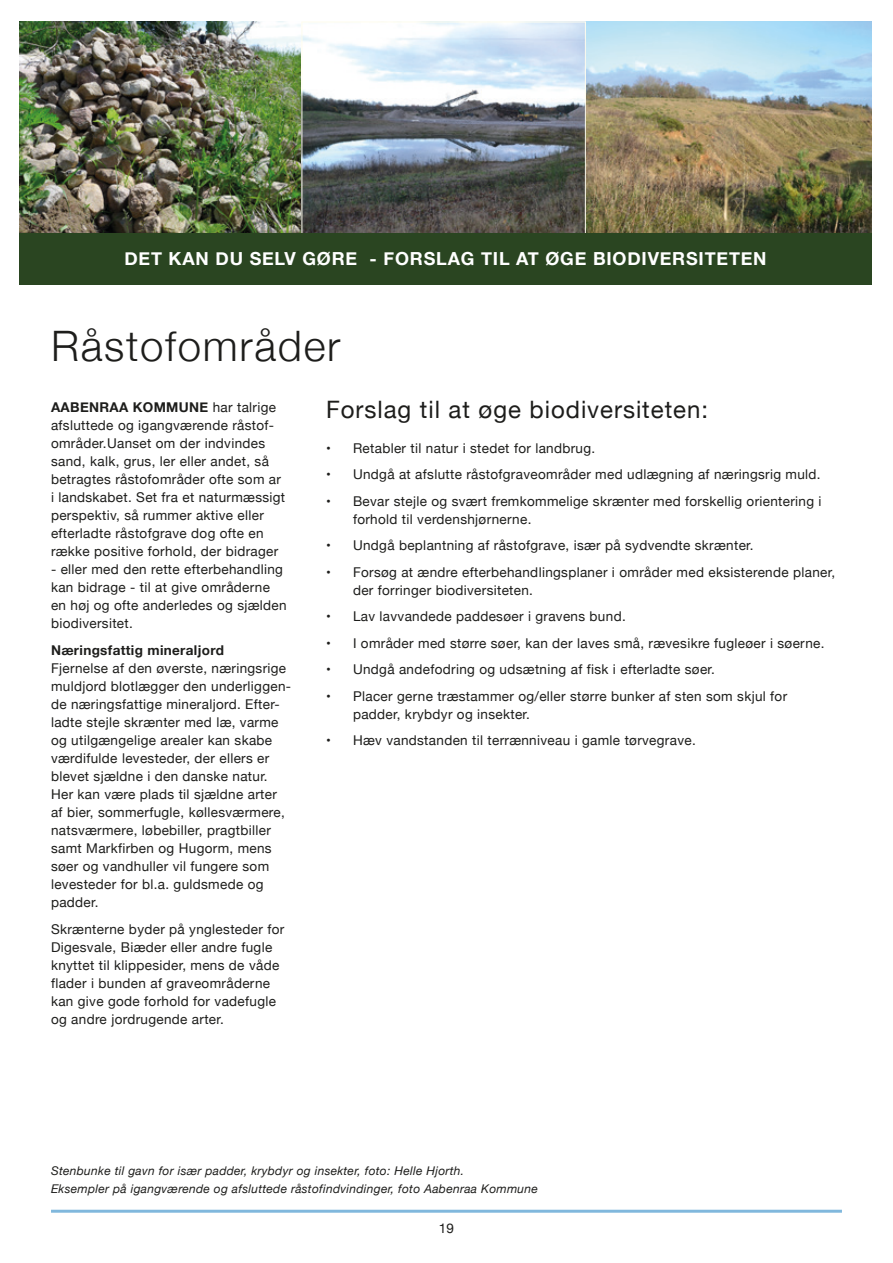
<style>
.page{position:relative;width:893px;height:1263px;background:#fff}
.page>*{position:absolute;margin:0;border:0;box-sizing:border-box;transform-origin:0 0}
.t1{font:300 42px "Helvetica Neue";letter-spacing:.04em;color:#1d1d1b}
.t2{font:24px "Helvetica Neue";letter-spacing:.04em;color:#1d1d1b}
.t3{font:700 18px "Helvetica Neue";letter-spacing:.045em;color:#fff}
.t4{font:13.5px/18px "Helvetica Neue";letter-spacing:.025em;color:#1d1d1b}
.t5{font:700 13.5px "Helvetica Neue";letter-spacing:.025em;color:#1d1d1b}
.t6{font:italic 12px/18px "Helvetica Neue";letter-spacing:.025em;color:#1d1d1b}
.s1{font-weight:700}
</style>
<div class="page">
<hr style="left:51px;top:1210px;width:791px;height:3px;background:#0071bb">
<img style="left:304px;top:22px;width:568px;height:212px">
<img style="left:19px;top:21px;width:283px;height:213px">
<div style="left:302px;top:22px;width:284px;height:213px;border:1px solid #fffdee"></div>
<div style="left:19px;top:234px;width:853px;height:51px;background:#2a4521"></div>
<h3 class="t3" style="left:124px;top:245px;width:644px">DET KAN DU SELV GØRE - FORSLAG TIL AT ØGE BIODIVERSITETEN</h3>
<p class="t1" style="left:51px;top:312px;width:291px">Råstofområder</p>
<p class="t4" style="left:51px;top:399px;width:236px"><span class="s1">AABENRAA KOMMUNE</span> har talrige afsluttede og igangværende råstof&shy;områder.Uanset om der indvindes sand, kalk, grus, ler eller andet, så betragtes råstofområder ofte som ar i landskabet. Set fra et naturmæssigt perspektiv, så rummer aktive eller efterladte råstofgrave dog ofte en række positive forhold, der bidrager</p>
<p class="t4" style="left:51px;top:561px;width:237px">- eller med den rette efterbehandling kan bidrage - til at give områderne en høj og ofte anderledes og sjælden biodiversitet.</p>
<p class="t5" style="left:51px;top:640px;width:175px">Næringsfattig mineraljord</p>
<p class="t4" style="left:51px;top:660px;width:242px">Fjernelse af den øverste, næringsrige muldjord blotlægger den underliggen&shy;de næringsfattige mineraljord. Efter&shy;ladte stejle skrænter med læ, varme og utilgængelige arealer kan skabe værdifulde levesteder, der ellers er blevet sjældne i den danske natur.<br>Her kan være plads til sjældne arter af bier, sommerfugle, køllesværmere, natsværmere, løbebiller, pragtbiller samt Markfirben og Hugorm, mens søer og vandhuller vil fungere som levesteder for bl.a. guldsmede og padder.</p>
<p class="t4" style="left:51px;top:921px;width:235px">Skrænterne byder på ynglesteder for Digesvale, Biæder eller andre fugle knyttet til klippesider, mens de våde flader i bunden af graveområderne kan give gode forhold for vadefugle og andre jordrugende arter.</p>
<p class="t2" style="left:326px;top:392px;width:383px">Forslag til at øge biodiversiteten:</p>
<p class="t4" style="left:326px;top:439px;width:271px">• Retabler til natur i stedet for landbrug.</p>
<p class="t4" style="left:326px;top:466px;width:496px">• Undgå at afslutte råstofgraveområder med udlægning af næringsrig muld.</p>
<p class="t4" style="left:353px;top:492px;width:470px;text-indent:-27px">• Bevar stejle og svært fremkommelige skrænter med forskellig orientering i forhold til verdenshjørnerne.</p>
<p class="t4" style="left:326px;top:537px;width:429px">• Undgå beplantning af råstofgrave, især på sydvendte skrænter.</p>
<p class="t4" style="left:353px;top:564px;width:484px;text-indent:-27px">• Forsøg at ændre efterbehandlingsplaner i områder med eksisterende planer, der forringer biodiversiteten.</p>
<p class="t4" style="left:326px;top:608px;width:301px">• Lav lavvandede paddesøer i gravens bund.</p>
<p class="t4" style="left:326px;top:635px;width:500px">• I områder med større søer, kan der laves små, rævesikre fugleøer i søerne.</p>
<p class="t4" style="left:326px;top:661px;width:390px">• Undgå andefodring og udsætning af fisk i efterladte søer.</p>
<p class="t4" style="left:353px;top:688px;width:436px;text-indent:-27px">• Placer gerne træstammer og/eller større bunker af sten som skjul for padder, krybdyr og insekter.</p>
<p class="t4" style="left:326px;top:732px;width:371px">• Hæv vandstanden til terrænniveau i gamle tørvegrave.</p>
<p class="t6" style="left:51px;top:1162px;width:488px">Stenbunke til gavn for især padder, krybdyr og insekter, foto: Helle Hjorth.<br>Eksempler på igangværende og afsluttede råstofindvindinger, foto Aabenraa Kommune</p>
<p class="t4" style="left:439px;top:1220px;width:17px">19</p>
</div>
